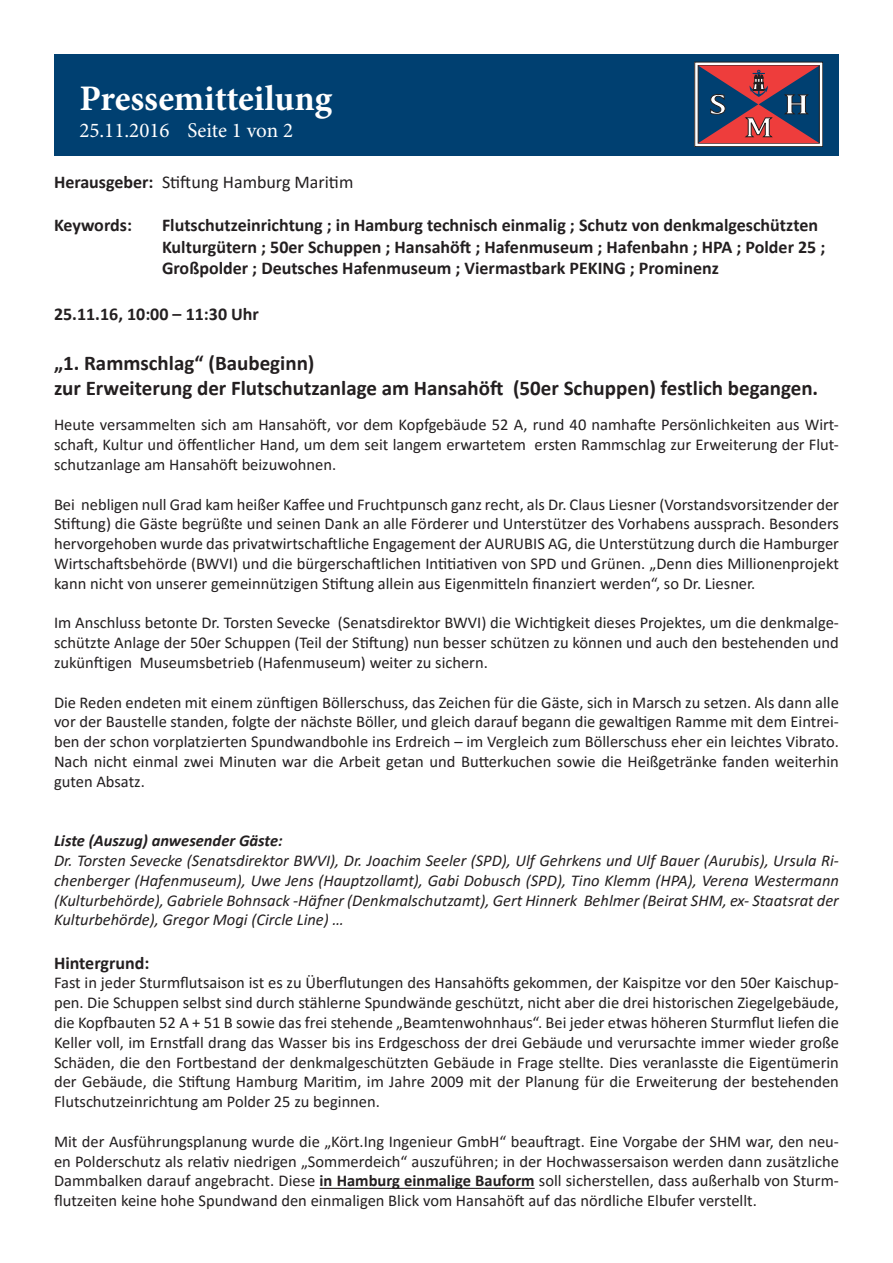
<style>
.page{position:relative;width:893px;height:1263px;background:#fff}
.page>*{position:absolute;margin:0;border:0;box-sizing:border-box;transform-origin:0 0}
.t1{font:700 36px "Minion Pro";letter-spacing:-.005em;color:#fff}
.t2{font:700 21px "Calibri";color:#231f20}
.t3{font:21px "Minion Pro";color:#fff}
.t4{font:700 18px/21.6px "Calibri";color:#231f20}
.t5{font:18px "Calibri";color:#231f20}
.t6{font:16.5px/19.8px "Calibri";color:#231f20;text-align:justify}
.t7{font:italic 16.5px/19.8px "Calibri";color:#231f20;text-align:justify}
.t8{font:italic 700 16.5px "Calibri";color:#231f20}
.s1{font-weight:700}
</style>
<div class="page">
<div style="left:54px;top:54px;width:785px;height:101px;background:#004071"></div>
<svg style="left:696px;top:64px;width:125px;height:81px"></svg>
<div style="left:694px;top:62px;width:129px;height:85px;border:1px solid #231f20"></div>
<svg style="left:698px;top:66px;width:121px;height:77px"></svg>
<hr style="left:320px;top:1188px;width:215px;height:1px;background:#231f20">
<p class="t1" style="left:79px;top:73px;width:254px">Pressemitteilung</p>
<p class="t3" style="left:79px;top:116px;width:215px">25.11.2016 Seite 1 von 2</p>
<p class="t5" style="left:54px;top:169px;width:301px"><span class="s1">Herausgeber:</span> Stiftung Hamburg Maritim</p>
<p class="t4" style="left:54px;top:214px;width:79px">Keywords:</p>
<p class="t4" style="left:162px;top:214px;width:665px">Flutschutzeinrichtung ; in Hamburg technisch einmalig ; Schutz von denkmalgeschützten<br>Kulturgütern ; 50er Schuppen ; Hansahöft ; Hafenmuseum ; Hafenbahn ; HPA ; Polder 25 ;<br>Großpolder ; Deutsches Hafenmuseum ; Viermastbark PEKING ; Prominenz</p>
<p class="t4" style="left:54px;top:302px;width:207px">25.11.16, 10:00 – 11:30 Uhr</p>
<p class="t2" style="left:54px;top:348px;width:262px">„1. Rammschlag“ (Baubeginn)</p>
<p class="t2" style="left:54px;top:373px;width:766px">zur Erweiterung der Flutschutzanlage am Hansahöft (50er Schuppen) festlich begangen.</p>
<p class="t6" style="left:54px;top:415px;width:786px">Heute versammelten sich am Hansahöft, vor dem Kopfgebäude 52 A, rund 40 namhafte Persönlichkeiten aus Wirt&shy;schaft, Kultur und öffentlicher Hand, um dem seit langem erwartetem ersten Rammschlag zur Erweiterung der Flut&shy;schutzanlage am Hansahöft beizuwohnen.</p>
<p class="t6" style="left:54px;top:494px;width:786px">Bei nebligen null Grad kam heißer Kaffee und Fruchtpunsch ganz recht, als Dr. Claus Liesner (Vorstandsvorsitzender der Stiftung) die Gäste begrüßte und seinen Dank an alle Förderer und Unterstützer des Vorhabens aussprach. Besonders hervorgehoben wurde das privatwirtschaftliche Engagement der AURUBIS AG, die Unterstützung durch die Hamburger Wirtschaftsbehörde (BWVI) und die bürgerschaftlichen Intitiativen von SPD und Grünen. „Denn dies Millionenprojekt kann nicht von unserer gemeinnützigen Stiftung allein aus Eigenmitteln finanziert werden“, so Dr. Liesner.</p>
<p class="t6" style="left:54px;top:613px;width:786px">Im Anschluss betonte Dr. Torsten Sevecke (Senatsdirektor BWVI) die Wichtigkeit dieses Projektes, um die denkmalge&shy;schützte Anlage der 50er Schuppen (Teil der Stiftung) nun besser schützen zu können und auch den bestehenden und zukünftigen Museumsbetrieb (Hafenmuseum) weiter zu sichern.</p>
<p class="t6" style="left:54px;top:692px;width:786px">Die Reden endeten mit einem zünftigen Böllerschuss, das Zeichen für die Gäste, sich in Marsch zu setzen. Als dann alle vor der Baustelle standen, folgte der nächste Böller, und gleich darauf begann die gewaltigen Ramme mit dem Eintrei&shy;ben der schon vorplatzierten Spundwandbohle ins Erdreich – im Vergleich zum Böllerschuss eher ein leichtes Vibrato.<br>Nach nicht einmal zwei Minuten war die Arbeit getan und Butterkuchen sowie die Heißgetränke fanden weiterhin guten Absatz.</p>
<p class="t8" style="left:54px;top:829px;width:230px">Liste (Auszug) anwesender Gäste:</p>
<p class="t7" style="left:54px;top:850px;width:786px">Dr. Torsten Sevecke (Senatsdirektor BWVI), Dr. Joachim Seeler (SPD), Ulf Gehrkens und Ulf Bauer (Aurubis), Ursula Ri&shy;chenberger (Hafenmuseum), Uwe Jens (Hauptzollamt), Gabi Dobusch (SPD), Tino Klemm (HPA), Verena Westermann (Kulturbehörde), Gabriele Bohnsack -Häfner (Denkmalschutzamt), Gert Hinnerk Behlmer (Beirat SHM, ex- Staatsrat der Kulturbehörde), Gregor Mogi (Circle Line) …</p>
<p class="t4" style="left:54px;top:951px;width:97px">Hintergrund:</p>
<p class="t6" style="left:54px;top:973px;width:786px">Fast in jeder Sturmflutsaison ist es zu Überflutungen des Hansahöfts gekommen, der Kaispitze vor den 50er Kaischup&shy;pen. Die Schuppen selbst sind durch stählerne Spundwände geschützt, nicht aber die drei historischen Ziegelgebäude, die Kopfbauten 52 A + 51 B sowie das frei stehende „Beamtenwohnhaus“. Bei jeder etwas höheren Sturmflut liefen die Keller voll, im Ernstfall drang das Wasser bis ins Erdgeschoss der drei Gebäude und verursachte immer wieder große Schäden, die den Fortbestand der denkmalgeschützten Gebäude in Frage stellte. Dies veranlasste die Eigentümerin der Gebäude, die Stiftung Hamburg Maritim, im Jahre 2009 mit der Planung für die Erweiterung der bestehenden Flutschutzeinrichtung am Polder 25 zu beginnen.</p>
<p class="t6" style="left:54px;top:1131px;width:786px">Mit der Ausführungsplanung wurde die „Kört.Ing Ingenieur GmbH“ beauftragt. Eine Vorgabe der SHM war, den neu&shy;en Polderschutz als relativ niedrigen „Sommerdeich“ auszuführen; in der Hochwassersaison werden dann zusätzliche Dammbalken darauf angebracht. Diese <span class="s1">in Hamburg einmalige Bauform</span> soll sicherstellen, dass außerhalb von Sturm&shy;flutzeiten keine hohe Spundwand den einmaligen Blick vom Hansahöft auf das nördliche Elbufer verstellt.</p>
</div>
